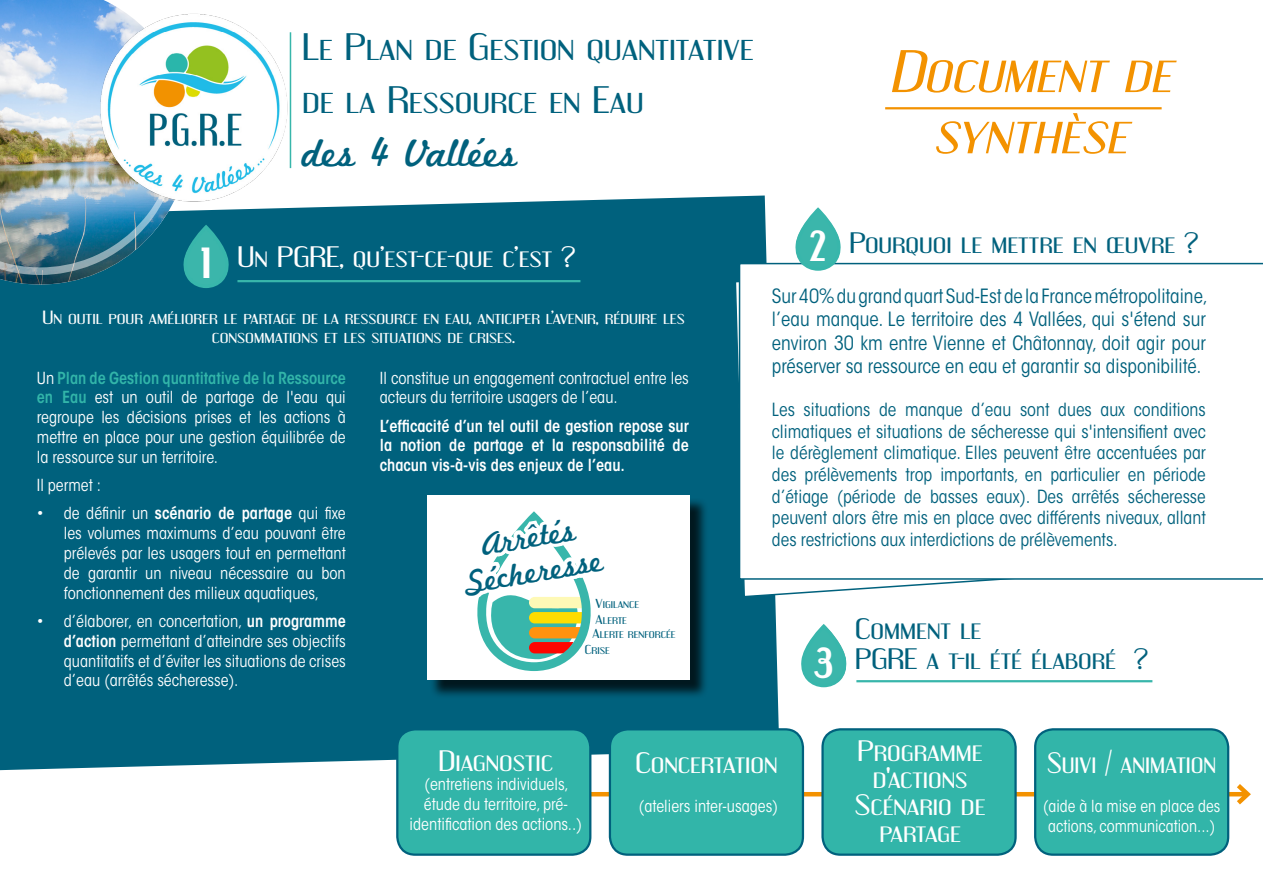
<style>
.page{position:relative;width:1263px;height:893px;background:#fff}
.page>*{position:absolute;margin:0;border:0;box-sizing:border-box;transform-origin:0 0}
.t1{font:italic 51px/61.2px "Engebrechtre Ex";color:#f39200;text-align:center}
.t2{font:40.5px "Marketing Script";color:#00617d}
.t3{font:700 37.5px "Engebrechtre Rg";color:#fff}
.t4{font:33px/53.2px "Engebrechtre Ex";color:#00617d}
.t5{font:32.7px/34.8px "Marketing Script";color:#00617d;text-align:center}
.t6{font:25.5px/27px "Engebrechtre Ex";color:#fff;text-align:center}
.t7{font:25.5px/30.6px "Engebrechtre Ex";color:#00617d}
.t8{font:25.5px "Engebrechtre Ex";color:#fff;scale:.94 1}
.t9{font:condensed 19.5px/23.4px "ITC Avant Garde Std";color:#00617d;text-align:justify}
.t10{font:condensed 18px/21.6px "ITC Avant Garde Std";color:#00617d;text-align:justify}
.t11{font:condensed 16.5px/19.8px "ITC Avant Garde Std";color:#fff;text-align:justify}
.t12{font:16.5px/19.8px "Engebrechtre Ex";color:#fff;text-align:center}
.t13{font:600 condensed 16.5px/19.8px "ITC Avant Garde Std";color:#fff;text-align:justify}
.t14{font:11.25px "Engebrechtre Ex";color:#00617d}
.s1{font-family:"Engebrechtre Rg";font-weight:700;font-size:37.5px}
.s2{font-weight:600;color:#32b5a9}
.s3{font-weight:600}
.s4{font-family:"Engebrechtre Rg";font-weight:700;font-size:37.5px;color:#fff}
</style>
<div class="page">
<hr style="left:404px;top:792px;width:843px;height:4px;background:#f39200">
<svg style="left:1232px;top:784px;width:19px;height:21px"></svg>
<div style="left:0;top:196px;width:779px;height:574px;background:#00617d"></div>
<svg style="left:734px;top:270px;width:266px;height:328px"></svg>
<svg style="left:739px;top:263px;width:524px;height:317px"></svg>
<hr style="left:237px;top:280px;width:343px;height:2px;background:#38b6ab">
<img style="left:0;top:0;width:122px;height:70px">
<img style="left:0;top:70px;width:229px;height:218px">
<img style="left:94px;top:11px;width:196px;height:192px">
<hr style="left:290px;top:32px;width:1px;height:136px;background:#38b6ab">
<svg style="left:795px;top:207px;width:46px;height:64px"></svg>
<svg style="left:801px;top:624px;width:46px;height:63px"></svg>
<hr style="left:856px;top:680px;width:296px;height:2px;background:#38b6ab">
<div style="left:397px;top:729px;width:193px;height:126px;background:#32b5a9;border-radius:18px"></div>
<div style="left:396px;top:728px;width:195px;height:128px;border:2px solid #00617d;border-radius:18px"></div>
<div style="left:610px;top:729px;width:193px;height:126px;background:#32b5a9;border-radius:18px"></div>
<div style="left:609px;top:728px;width:195px;height:128px;border:2px solid #00617d;border-radius:18px"></div>
<div style="left:822px;top:729px;width:193px;height:126px;background:#32b5a9;border-radius:18px"></div>
<div style="left:821px;top:728px;width:196px;height:128px;border:2px solid #00617d;border-radius:18px"></div>
<div style="left:1035px;top:729px;width:193px;height:126px;background:#32b5a9;border-radius:18px"></div>
<div style="left:1034px;top:728px;width:195px;height:128px;border:2px solid #00617d;border-radius:18px"></div>
<div style="left:429px;top:498px;width:280px;height:201px;background:#000;opacity:.75"></div>
<div style="left:427px;top:495px;width:263px;height:185px;background:#fff"></div>
<svg style="left:443px;top:383px;width:171px;height:288px"></svg>
<hr style="left:885px;top:107px;width:276px;height:2px;background:#f39200">
<h3 class="t4" style="left:302px;top:19px;width:453px">Le Plan de Gestion quantitative de la Ressource en Eau</h3>
<h2 class="t2" style="left:302px;top:129px;width:217px">des 4 Vallées</h2>
<h1 class="t1" style="left:889px;top:40px;width:284px">Document de synthèse</h1>
<h3 class="t6" style="left:201px;top:243px;width:376px"><span class="s1">1</span> Un PGRE, qu’est-ce-que c’est ?</h3>
<p class="t12" style="left:42px;top:307px;width:644px">Un outil pour améliorer le partage de la ressource en eau, anticiper l’avenir, réduire les consommations et les situations de crises.</p>
<p class="t11" style="left:37px;top:368px;width:310px">Un <span class="s2">Plan de Gestion quantitative de la Ressource en Eau</span> est un outil de partage de l'eau qui regroupe les décisions prises et les actions à mettre en place pour une gestion équilibrée de la ressource sur un territoire.</p>
<p class="t11" style="left:37px;top:475px;width:66px">Il permet :</p>
<p class="t11" style="left:64px;top:504px;width:283px;text-indent:-27px">• de définir un <span class="s3">scénario de partage</span> qui fixe les volumes maximums d’eau pouvant être prélevés par les usagers tout en permettant de garantir un niveau nécessaire au bon fonctionnement des milieux aquatiques,</p>
<p class="t11" style="left:64px;top:611px;width:283px;text-indent:-27px">• d’élaborer, en concertation, <span class="s3">un programme d’action</span> permettant d’atteindre ses objectifs quantitatifs et d’éviter les situations de crises d’eau (arrêtés sécheresse).</p>
<p class="t11" style="left:380px;top:368px;width:310px">Il constitue un engagement contractuel entre les acteurs du territoire usagers de l’eau.</p>
<p class="t13" style="left:380px;top:416px;width:310px">L’efficacité d’un tel outil de gestion repose sur la notion de partage et la responsabilité de chacun vis-à-vis des enjeux de l’eau.</p>
<h3 class="t5" style="left:458px;top:533px;width:140px;rotate:-9deg">Arrêtés<br>Sécheresse</h3>
<p class="t14" style="left:596px;top:597px;width:45px">Vigilance</p>
<p class="t14" style="left:596px;top:612px;width:33px">Alerte</p>
<p class="t14" style="left:592px;top:627px;width:85px">Alerte renforcée</p>
<p class="t14" style="left:585px;top:642px;width:27px">Crise</p>
<h3 class="t7" style="left:809px;top:227px;width:390px"><span class="s4">2</span> Pourquoi le mettre en œuvre ?</h3>
<p class="t9" style="left:772px;top:284px;width:437px">Sur 40% du grand quart Sud-Est de la France métropolitaine, l’eau manque. Le territoire des 4 Vallées, qui s'étend sur environ 30 km entre Vienne et Châtonnay, doit agir pour préserver sa ressource en eau et garantir sa disponibilité.</p>
<p class="t10" style="left:772px;top:399px;width:435px">Les situations de manque d’eau sont dues aux conditions climatiques et situations de sécheresse qui s'intensifient avec le dérèglement climatique. Elles peuvent être accentuées par des prélèvements trop importants, en particulier en période d’étiage (période de basses eaux). Des arrêtés sécheresse peuvent alors être mis en place avec différents niveaux, allant des restrictions aux interdictions de prélèvements.</p>
<h3 class="t3" style="left:814px;top:639px;width:21px">3</h3>
<h3 class="t7" style="left:855px;top:613px;width:294px">Comment le<br>PGRE a t-il été élaboré ?</h3>
<h3 class="t6" style="left:438px;top:746px;width:116px">Diagnostic</h3>
<p class="t11" style="left:410px;top:775px;width:174px;text-align:center">(entretiens individuels, étude du territoire, pré&shy;identification des actions..)</p>
<h3 class="t6" style="left:635px;top:749px;width:144px">Concertation</h3>
<p class="t11" style="left:639px;top:797px;width:141px">(ateliers inter-usages)</p>
<h3 class="t6" style="left:855px;top:737px;width:132px">Programme d'actions<br>Scénario de partage</h3>
<h3 class="t8" style="left:1047px;top:747px;width:181px">Suivi / animation</h3>
<p class="t11" style="left:1043px;top:797px;width:179px;text-align:center">(aide à la mise en place des actions, communication...)</p>
</div>
